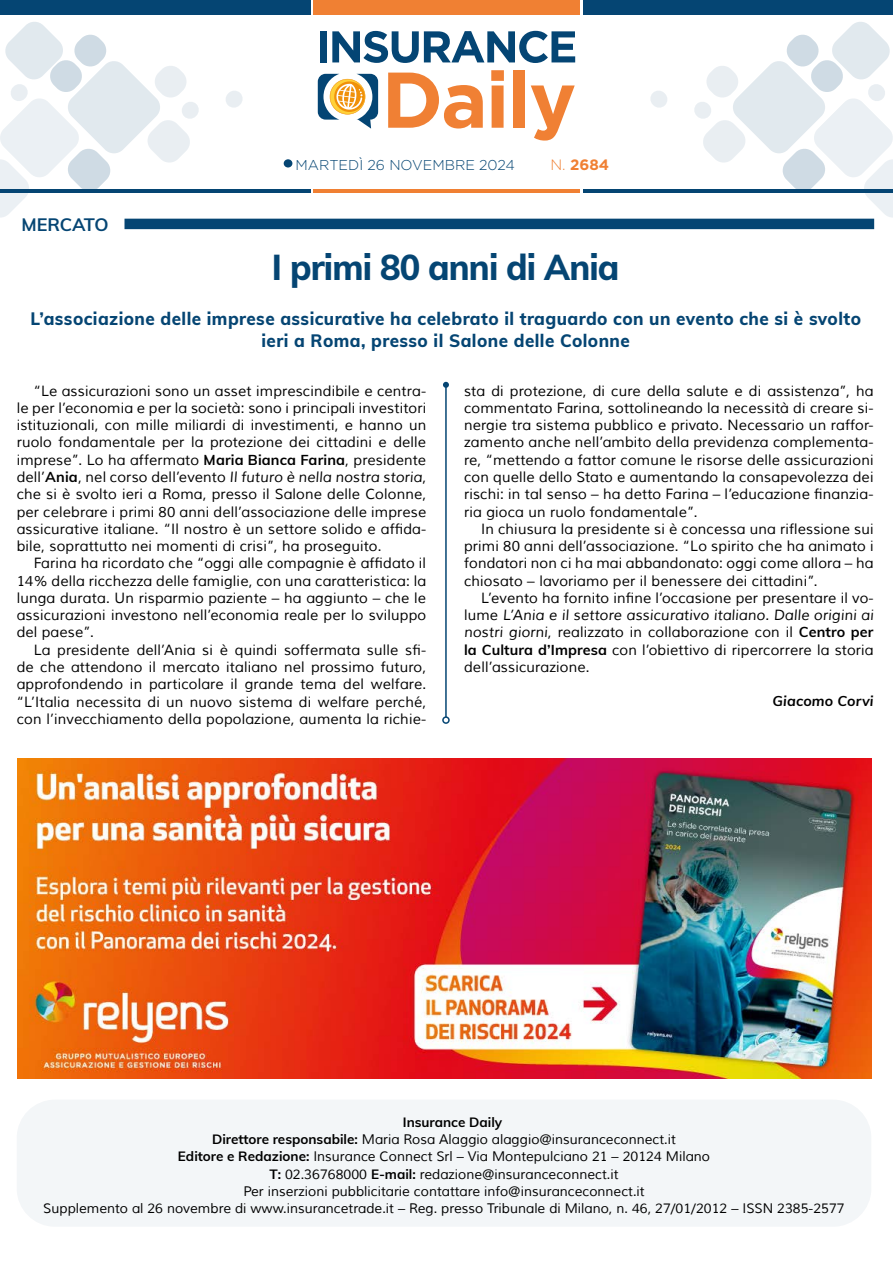
<style>
.page{position:relative;width:893px;height:1263px;background:#fff}
.page>*{position:absolute;margin:0;border:0;box-sizing:border-box;transform-origin:0 0}
.t1{font:800 36px "Muli";letter-spacing:-.025em;color:#054573;scale:.95 1}
.t2{font:800 18px/22.5px "Muli";letter-spacing:.025em;color:#054573;text-align:center;scale:.95 1}
.t3{font:700 18px "Muli";letter-spacing:-.01em;color:#054573}
.t4{font:700 15px "Gotham";color:#f08033}
.t5{font:14.4px/17.2px "Muli";letter-spacing:.01em;color:#000;text-align:justify}
.t6{font:300 14.25px "Gotham";color:#054573}
.t7{font:italic 700 14.25px "Muli";letter-spacing:.01em;color:#000}
.t8{font:13.5px "Muli";color:#000}
.t9{font:700 13.5px "Muli";color:#000}
.s1{font-weight:300}
.s2{font-weight:700}
.s3{font-style:italic}
</style>
<div class="page">
<div style="left:583px;top:0;width:310px;height:15px;background:#054573"></div>
<div style="left:313px;top:0;width:266px;height:15px;background:#f08033"></div>
<hr style="left:583px;top:189px;width:310px;height:3px;background:#054573">
<hr style="left:313px;top:189px;width:266px;height:3px;background:#f08033">
<svg style="left:650px;top:91px;width:17px;height:17px"></svg>
<svg style="left:226px;top:91px;width:17px;height:17px"></svg>
<svg style="left:693px;top:22px;width:200px;height:197px"></svg>
<svg style="left:0;top:22px;width:200px;height:197px"></svg>
<hr style="left:0;top:189px;width:310px;height:3px;background:#054573">
<div style="left:0;top:0;width:310px;height:15px;background:#054573"></div>
<svg style="left:318px;top:74px;width:60px;height:55px"></svg>
<svg style="left:388px;top:73px;width:95px;height:56px"></svg>
<svg style="left:491px;top:70px;width:13px;height:58px"></svg>
<div style="left:513px;top:70px;width:12px;height:58px;background:#f08034"></div>
<svg style="left:531px;top:85px;width:44px;height:56px"></svg>
<div style="left:320px;top:31px;width:6px;height:31px;background:#044574"></div>
<svg style="left:332px;top:31px;width:243px;height:32px"></svg>
<div style="left:284px;top:159px;width:8px;height:8px;background:#054573;border-radius:50%"></div>
<hr style="left:445px;top:385px;width:2px;height:332px;background:#054573">
<svg style="left:443px;top:382px;width:6px;height:6px"></svg>
<div style="left:442px;top:716px;width:8px;height:8px;border:2px solid #054573;border-radius:50%"></div>
<div style="left:124px;top:219px;width:750px;height:10px;background:#054573"></div>
<div style="left:17px;top:1099px;width:854px;height:128px;background:#f3f6f8;border-radius:38px"></div>
<img style="left:18px;top:758px;width:853px;height:320px">
<p class="t3" style="left:21px;top:211px;width:89px">MERCATO</p>
<p class="t6" style="left:296px;top:157px;width:221px">MARTEDÌ 26 NOVEMBRE 2024</p>
<p class="t4" style="left:550px;top:156px;width:60px"><span class="s1">N.</span> 2684</p>
<h1 class="t1" style="left:272px;top:241px;width:367px">I primi 80 anni di Ania</h1>
<p class="t2" style="left:30px;top:306px;width:876px">L’associazione delle imprese assicurative ha celebrato il traguardo con un evento che si è svolto ieri a Roma, presso il Salone delle Colonne</p>
<p class="t5" style="left:17px;top:382px;width:411px;text-indent:17px">“Le assicurazioni sono un asset imprescindibile e centra&shy;le per l’economia e per la società: sono i principali investitori istituzionali, con mille miliardi di investimenti, e hanno un ruolo fondamentale per la protezione dei cittadini e delle imprese”. Lo ha affermato <span class="s2">Maria Bianca Farina</span>, presidente dell’<span class="s2">Ania</span>, nel corso dell’evento <span class="s3">Il futuro è nella nostra storia</span>, che si è svolto ieri a Roma, presso il Salone delle Colonne, per celebrare i primi 80 anni dell’associazione delle imprese assicurative italiane. “Il nostro è un settore solido e affida&shy;bile, soprattutto nei momenti di crisi”, ha proseguito.</p>
<p class="t5" style="left:17px;top:555px;width:411px;text-indent:17px">Farina ha ricordato che “oggi alle compagnie è affidato il 14% della ricchezza delle famiglie, con una caratteristica: la lunga durata. Un risparmio paziente – ha aggiunto – che le assicurazioni investono nell’economia reale per lo sviluppo del paese”.</p>
<p class="t5" style="left:17px;top:641px;width:411px;text-indent:17px">La presidente dell’Ania si è quindi soffermata sulle sfi&shy;de che attendono il mercato italiano nel prossimo futuro, approfondendo in particolare il grande tema del welfare. “L’Italia necessita di un nuovo sistema di welfare perché, con l’invecchiamento della popolazione, aumenta la richie-</p>
<p class="t5" style="left:464px;top:382px;width:411px">sta di protezione, di cure della salute e di assistenza”, ha commentato Farina, sottolineando la necessità di creare si&shy;nergie tra sistema pubblico e privato. Necessario un raffor&shy;zamento anche nell’ambito della previdenza complementa&shy;re, “mettendo a fattor comune le risorse delle assicurazioni con quelle dello Stato e aumentando la consapevolezza dei rischi: in tal senso – ha detto Farina – l’educazione finanzia&shy;ria gioca un ruolo fondamentale”.</p>
<p class="t5" style="left:464px;top:520px;width:411px;text-indent:17px">In chiusura la presidente si è concessa una riflessione sui primi 80 anni dell’associazione. “Lo spirito che ha animato i fondatori non ci ha mai abbandonato: oggi come allora – ha chiosato – lavoriamo per il benessere dei cittadini”.</p>
<p class="t5" style="left:464px;top:589px;width:411px;text-indent:17px">L’evento ha fornito infine l’occasione per presentare il vo&shy;lume <span class="s3">L’Ania e il settore assicurativo italiano. Dalle origini ai nostri giorni</span>, realizzato in collaborazione con il <span class="s2">Centro per la Cultura d’Impresa</span> con l’obiettivo di ripercorrere la storia dell’assicurazione.</p>
<p class="t7" style="left:773px;top:691px;width:103px">Giacomo Corvi</p>
<p class="t9" style="left:403px;top:1112px;width:101px">Insurance Daily</p>
<p class="t8" style="left:212px;top:1131px;width:465px"><span class="s2">Direttore responsabile:</span> Maria Rosa Alaggio alaggio@insuranceconnect.it</p>
<p class="t8" style="left:178px;top:1148px;width:534px"><span class="s2">Editore e Redazione:</span> Insurance Connect Srl – Via Montepulciano 21 – 20124 Milano</p>
<p class="t8" style="left:270px;top:1165px;width:351px"><span class="s2">T:</span> 02.36768000 <span class="s2">E-mail:</span> redazione@insuranceconnect.it</p>
<p class="t8" style="left:243px;top:1183px;width:403px">Per inserzioni pubblicitarie contattare info@insuranceconnect.it</p>
<p class="t8" style="left:43px;top:1200px;width:803px">Supplemento al 26 novembre di www.insurancetrade.it – Reg. presso Tribunale di Milano, n. 46, 27/01/2012 – ISSN 2385-2577</p>
</div>
